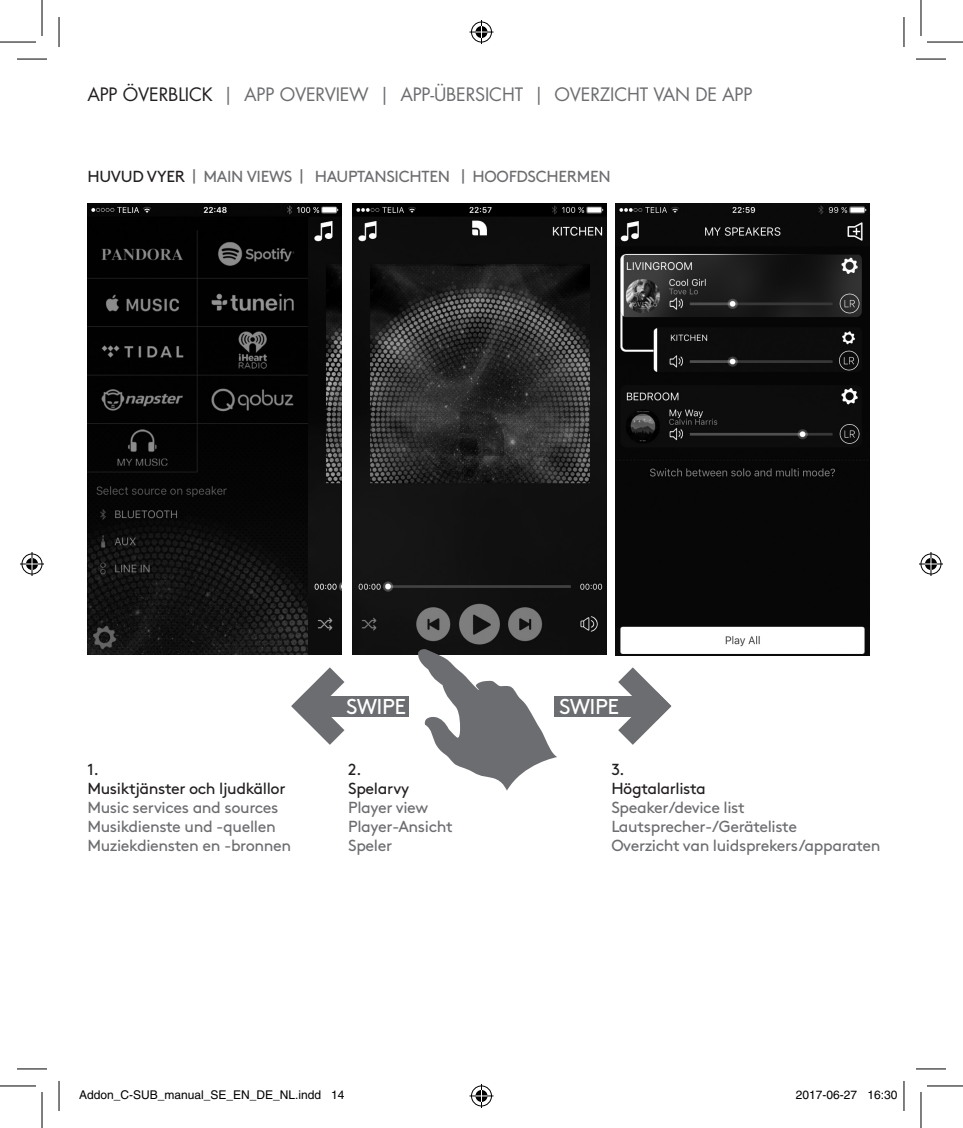
<style>
.page{position:relative;width:963px;height:1128px;background:#fff}
.page>*{position:absolute;margin:0;border:0;box-sizing:border-box;transform-origin:0 0}
.t1{font:21.4px "Brown";letter-spacing:-.025em;color:#fff}
.t2{font:18px "Futura";letter-spacing:-.01em;color:#6c6d70}
.t3{font:16px/19.2px "Brown";letter-spacing:-.025em;color:#6c6d70}
.t4{font:16px/19.2px "Brown";letter-spacing:-.025em;color:#231f20}
.t5{font:12px "Helvetica";color:#000}
.s1{color:#231f20}
.s2{color:#6c6d70}
</style>
<div class="page">
<img style="left:88px;top:204px;width:253px;height:450px">
<img style="left:352px;top:204px;width:254px;height:450px">
<img style="left:616px;top:204px;width:253px;height:451px">
<svg style="left:417px;top:648px;width:140px;height:142px"></svg>
<div style="left:553px;top:695px;width:95px;height:21px;background:#6c6d70"></div>
<svg style="left:618px;top:667px;width:53px;height:77px"></svg>
<div style="left:314px;top:695px;width:95px;height:21px;background:#6c6d70"></div>
<svg style="left:291px;top:667px;width:53px;height:77px"></svg>
<hr style="left:17px;top:59px;width:30px;height:1px;background:#000">
<hr style="left:916px;top:59px;width:30px;height:1px;background:#000">
<hr style="left:17px;top:1068px;width:30px;height:1px;background:#000">
<hr style="left:916px;top:1068px;width:30px;height:1px;background:#000">
<hr style="left:59px;top:17px;width:1px;height:30px;background:#000">
<hr style="left:59px;top:1080px;width:1px;height:30px;background:#000">
<hr style="left:903px;top:17px;width:1px;height:30px;background:#000">
<hr style="left:903px;top:1080px;width:1px;height:30px;background:#000">
<hr style="left:0;top:42px;width:36px;height:1px;background:#000">
<hr style="left:927px;top:42px;width:36px;height:1px;background:#000">
<hr style="left:0;top:1085px;width:36px;height:1px;background:#000">
<hr style="left:927px;top:1085px;width:36px;height:1px;background:#000">
<hr style="left:42px;top:0;width:1px;height:36px;background:#000">
<hr style="left:42px;top:1091px;width:1px;height:36px;background:#000">
<hr style="left:920px;top:0;width:1px;height:36px;background:#000">
<hr style="left:920px;top:1091px;width:1px;height:36px;background:#000">
<svg style="left:469px;top:20px;width:24px;height:24px"></svg>
<svg style="left:469px;top:1084px;width:24px;height:23px"></svg>
<svg style="left:20px;top:552px;width:24px;height:24px"></svg>
<svg style="left:919px;top:552px;width:24px;height:24px"></svg>
<div style="left:891px;top:1089px;width:6px;height:10px;border:1px solid #fff;border-radius:50%"></div>
<p class="t2" style="left:87px;top:83px;width:666px"><span class="s1">APP ÖVERBLICK</span> | APP OVERVIEW | APP-ÜBERSICHT | OVERZICHT VAN DE APP</p>
<p class="t3" style="left:87px;top:165px;width:525px"><span class="s1">HUVUD VYER</span> | MAIN VIEWS | HAUPTANSICHTEN | HOOFDSCHERMEN</p>
<p class="t4" style="left:87px;top:758px;width:13px">1.</p>
<p class="t4" style="left:87px;top:777px;width:200px">Musiktjänster och ljudkällor<br><span class="s2">Music services and sources</span></p>
<p class="t3" style="left:87px;top:815px;width:190px">Musikdienste und -quellen</p>
<p class="t3" style="left:87px;top:834px;width:205px">Muziekdiensten en -bronnen</p>
<p class="t1" style="left:346px;top:689px;width:61px">SWIPE</p>
<p class="t1" style="left:559px;top:689px;width:61px">SWIPE</p>
<p class="t4" style="left:348px;top:758px;width:15px">2.</p>
<p class="t3" style="left:348px;top:777px;width:82px"><span class="s1">Spelarvy<br></span>Player view</p>
<p class="t3" style="left:348px;top:815px;width:106px">Player-Ansicht</p>
<p class="t3" style="left:348px;top:834px;width:46px">Speler</p>
<p class="t4" style="left:611px;top:758px;width:15px">3.</p>
<p class="t3" style="left:611px;top:777px;width:135px"><span class="s1">Högtalarlista<br></span>Speaker/device list</p>
<p class="t3" style="left:611px;top:815px;width:187px">Lautsprecher-/Geräteliste</p>
<p class="t3" style="left:611px;top:834px;width:271px">Overzicht van luidsprekers/apparaten</p>
<p class="t5" style="left:79px;top:1087px;width:267px">Addon_C-SUB_manual_SE_EN_DE_NL.indd 14</p>
<p class="t5" style="left:796px;top:1087px;width:103px">2017-06-27 16:30</p>
</div>
